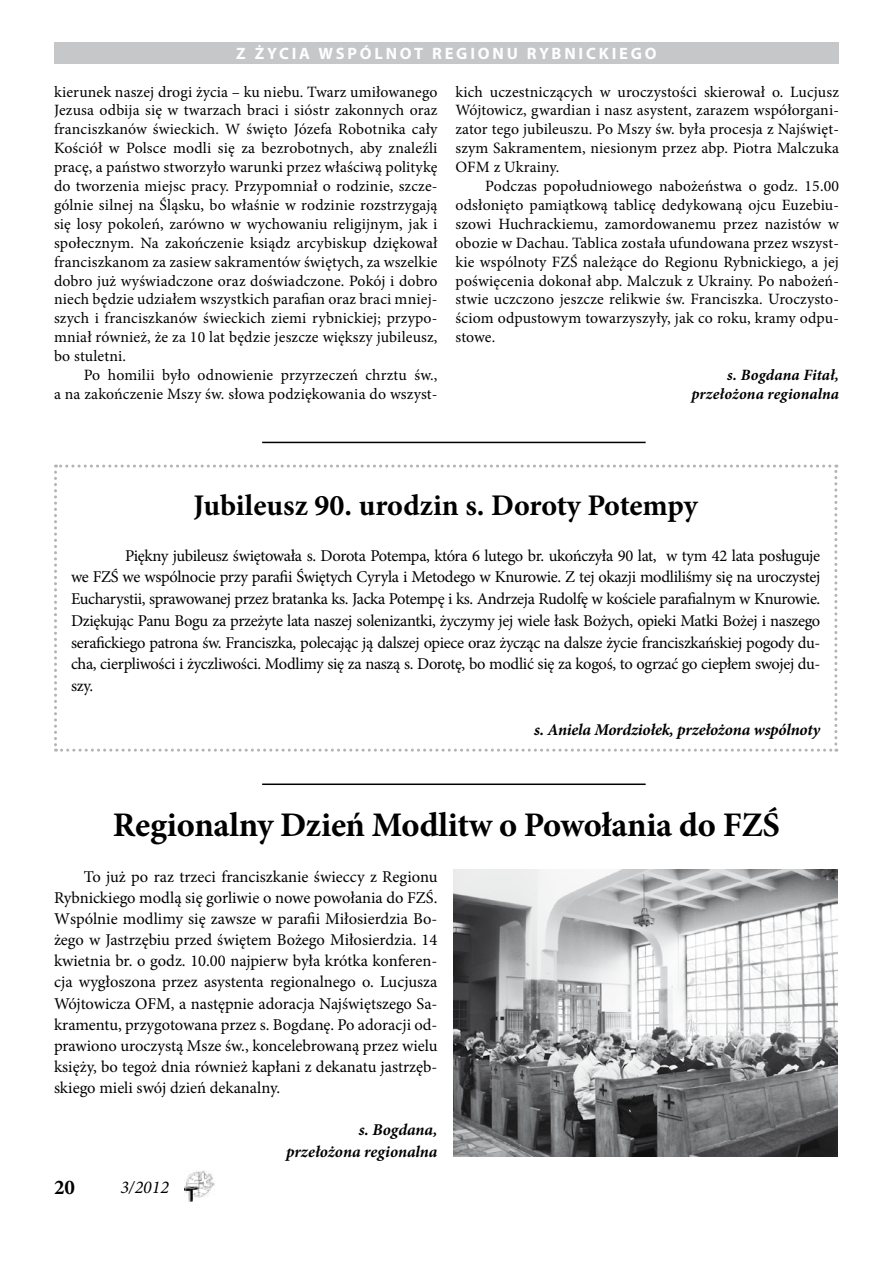
<style>
.page{position:relative;width:893px;height:1263px;background:#fff}
.page>*{position:absolute;margin:0;border:0;box-sizing:border-box;transform-origin:0 0}
.t1{font:700 34.5px "Minion Pro";letter-spacing:-.01em;color:#000}
.t2{font:700 30px "Minion Pro";letter-spacing:-.005em;color:#000}
.t3{font:700 21px "Minion Pro";color:#000}
.t4{font:italic 18px "Minion Pro";color:#000}
.t5{font:16.5px/21.1px "Minion Pro";letter-spacing:-.015em;color:#000;text-align:justify}
.t6{font:italic 700 16.5px/21.1px "Minion Pro";letter-spacing:-.01em;color:#000;text-align:right}
.t7{font:700 16.5px "Myriad Pro";letter-spacing:.17em;color:#fff}
.t8{font:15.75px/18.9px "Minion Pro";letter-spacing:.01em;color:#000;text-align:justify}
.t9{font:italic 700 15.75px/18.9px "Minion Pro";letter-spacing:.005em;color:#000;text-align:right}
</style>
<div class="page">
<img style="left:185px;top:1171px;width:29px;height:31px">
<div style="left:54px;top:43px;width:785px;height:21px;background:#c6c7c8"></div>
<hr style="left:262px;top:442px;width:384px;height:1px;background:#000">
<svg style="left:54px;top:465px;width:783px;height:287px"></svg>
<img style="left:454px;top:869px;width:383px;height:288px">
<hr style="left:262px;top:783px;width:384px;height:2px;background:#000">
<p class="t7" style="left:236px;top:43px;width:422px">Z ŻYCIA WSPÓLNOT REGIONU RYBNICKIEGO</p>
<p class="t8" style="left:54px;top:82px;width:385px">kierunek naszej drogi życia – ku niebu. Twarz umiłowanego Jezusa odbija się w twarzach braci i sióstr zakonnych oraz franciszkanów świeckich. W święto Józefa Robotnika cały Kościół w Polsce modli się za bezrobotnych, aby znaleźli pracę, a państwo stworzyło warunki przez właściwą politykę do tworzenia miejsc pracy. Przypomniał o rodzinie, szcze&shy;gólnie silnej na Śląsku, bo właśnie w rodzinie rozstrzygają się losy pokoleń, zarówno w wychowaniu religijnym, jak i społecznym. Na zakończenie ksiądz arcybiskup dziękował franciszkanom za zasiew sakramentów świętych, za wszelkie dobro już wyświadczone oraz doświadczone. Pokój i dobro niech będzie udziałem wszystkich parafian oraz braci mniej&shy;szych i franciszkanów świeckich ziemi rybnickiej; przypo&shy;mniał również, że za 10 lat będzie jeszcze większy jubileusz, bo stuletni.</p>
<p class="t8" style="left:54px;top:366px;width:385px;text-align:right">Po homilii było odnowienie przyrzeczeń chrztu św.,<br>a na zakończenie Mszy św. słowa podziękowania do wszyst-</p>
<p class="t8" style="left:455px;top:82px;width:385px">kich uczestniczących w uroczystości skierował o. Lucjusz Wójtowicz, gwardian i nasz asystent, zarazem współorgani&shy;zator tego jubileuszu. Po Mszy św. była procesja z Najświęt&shy;szym Sakramentem, niesionym przez abp. Piotra Malczuka OFM z Ukrainy.</p>
<p class="t8" style="left:455px;top:177px;width:385px;text-indent:30px">Podczas popołudniowego nabożeństwa o godz. 15.00 odsłonięto pamiątkową tablicę dedykowaną ojcu Euzebiu&shy;szowi Huchrackiemu, zamordowanemu przez nazistów w obozie w Dachau. Tablica została ufundowana przez wszyst&shy;kie wspólnoty FZŚ należące do Regionu Rybnickiego, a jej poświęcenia dokonał abp. Malczuk z Ukrainy. Po nabożeń&shy;stwie uczczono jeszcze relikwie św. Franciszka. Uroczysto&shy;ściom odpustowym towarzyszyły, jak co roku, kramy odpu&shy;stowe.</p>
<p class="t9" style="left:691px;top:365px;width:149px">s. Bogdana Fitał, przełożona regionalna</p>
<h2 class="t2" style="left:194px;top:484px;width:506px">Jubileusz 90. urodzin s. Doroty Potempy</h2>
<p class="t5" style="left:71px;top:544px;width:751px;line-height:21.8px;text-indent:54px">Piękny jubileusz świętowała s. Dorota Potempa, która 6 lutego br. ukończyła 90 lat, w tym 42 lata posługuje we FZŚ we wspólnocie przy parafii Świętych Cyryla i Metodego w Knurowie. Z tej okazji modliliśmy się na uroczystej Eucharystii, sprawowanej przez bratanka ks. Jacka Potempę i ks. Andrzeja Rudolfę w kościele parafialnym w Knurowie.<br>Dziękując Panu Bogu za przeżyte lata naszej solenizantki, życzymy jej wiele łask Bożych, opieki Matki Bożej i naszego serafickiego patrona św. Franciszka, polecając ją dalszej opiece oraz życząc na dalsze życie franciszkańskiej pogody du&shy;cha, cierpliwości i życzliwości. Modlimy się za naszą s. Dorotę, bo modlić się za kogoś, to ogrzać go ciepłem swojej du&shy;szy.</p>
<p class="t6" style="left:534px;top:718px;width:288px">s. Aniela Mordziołek, przełożona wspólnoty</p>
<h1 class="t1" style="left:113px;top:800px;width:668px">Regionalny Dzień Modlitw o Powołania do FZŚ</h1>
<p class="t5" style="left:54px;top:866px;width:385px;text-indent:30px">To już po raz trzeci franciszkanie świeccy z Regionu Rybnickiego modlą się gorliwie o nowe powołania do FZŚ.<br>Wspólnie modlimy się zawsze w parafii Miłosierdzia Bo&shy;żego w Jastrzębiu przed świętem Bożego Miłosierdzia. 14 kwietnia br. o godz. 10.00 najpierw była krótka konferen&shy;cja wygłoszona przez asystenta regionalnego o. Lucjusza Wójtowicza OFM, a następnie adoracja Najświętszego Sa&shy;kramentu, przygotowana przez s. Bogdanę. Po adoracji od&shy;prawiono uroczystą Msze św., koncelebrowaną przez wielu księży, bo tegoż dnia również kapłani z dekanatu jastrzęb&shy;skiego mieli swój dzień dekanalny.</p>
<p class="t6" style="left:286px;top:1119px;width:153px">s. Bogdana, przełożona regionalna</p>
<h3 class="t3" style="left:54px;top:1172px;width:22px">20</h3>
<p class="t4" style="left:120px;top:1175px;width:50px">3/2012</p>
</div>
